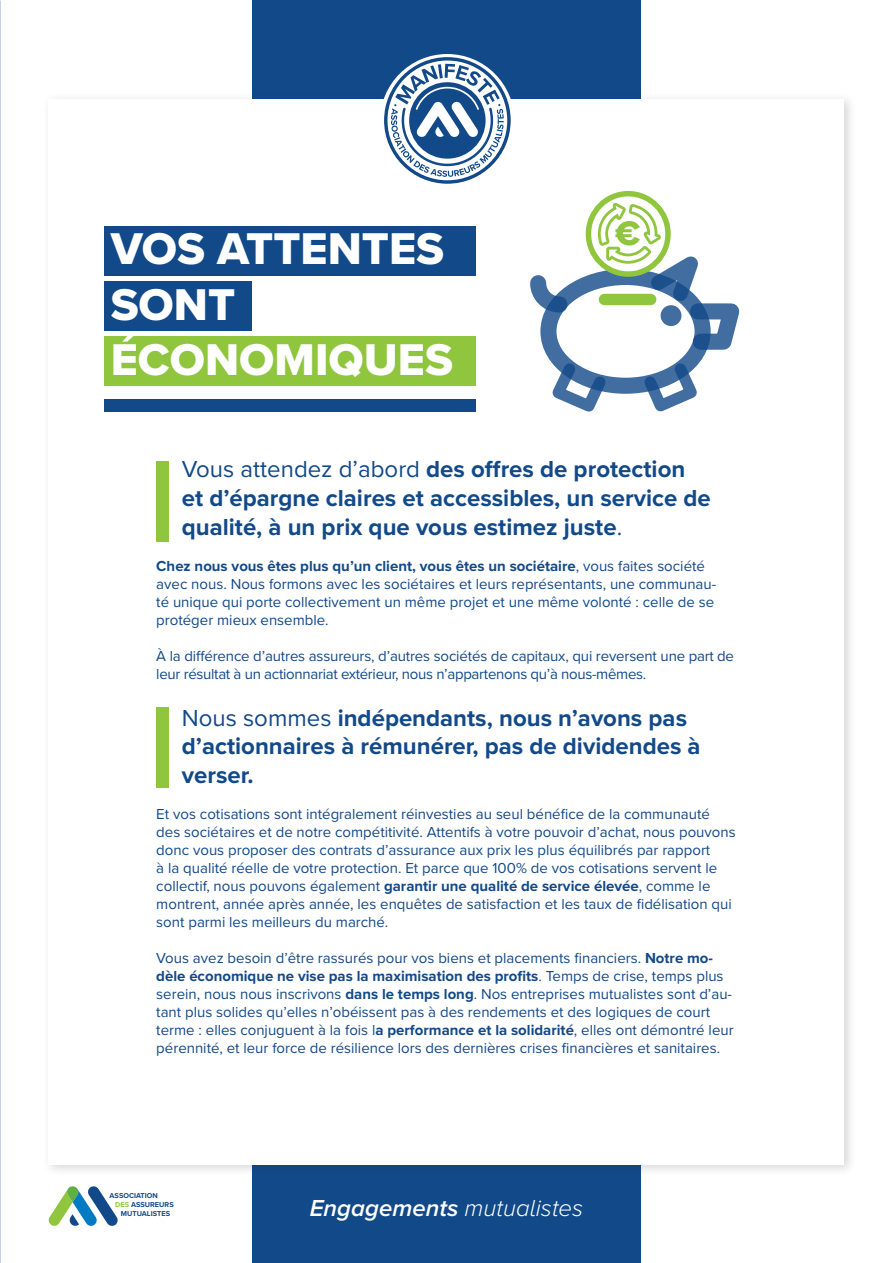
<style>
.page{position:relative;width:893px;height:1263px;background:#fff}
.page>*{position:absolute;margin:0;border:0;box-sizing:border-box;transform-origin:0 0}
.t1{font:46.05px/55.3px "Proxima Nova A Extrabld";color:#fff}
.t2{font:700 24px/28.8px "Proxima Nova";color:#124989}
.t3{font:italic 600 24px "Proxima Nova A";color:#fff}
.t4{font:15px/18px "Proxima Nova";color:#124989}
.t5{font:15px/18px "Proxima Nova";letter-spacing:-.02em;color:#124989}
.t6{font:700 7.35px "Proxima Nova";color:#124989}
.s1{font-weight:400}
.s2{font-weight:700}
.s3{color:#8fc63e}
.s4{font-weight:300}
</style>
<div class="page">
<div style="left:252px;top:0;width:389px;height:1263px;background:#124989"></div>
<div style="left:42px;top:93px;width:815px;height:1084px;background:#231f20;opacity:.18"></div>
<div style="left:49px;top:99px;width:795px;height:1066px;background:#fff"></div>
<svg style="left:48px;top:1186px;width:70px;height:40px"></svg>
<div style="left:156px;top:461px;width:13px;height:81px;background:#8fc63e"></div>
<div style="left:156px;top:707px;width:13px;height:81px;background:#8fc63e"></div>
<div style="left:380px;top:54px;width:134px;height:134px;background:#fff;border-radius:50%"></div>
<svg style="left:384px;top:57px;width:127px;height:127px"></svg>
<div style="left:104px;top:399px;width:372px;height:13px;background:#124989"></div>
<div style="left:104px;top:226px;width:372px;height:49px;background:#124989"></div>
<div style="left:104px;top:281px;width:147px;height:50px;background:#124989"></div>
<div style="left:104px;top:336px;width:372px;height:50px;background:#8fc63e"></div>
<div style="left:540px;top:269px;width:171px;height:125px;border:16px solid #124989;border-radius:50%"></div>
<svg style="left:551px;top:362px;width:56px;height:50px"></svg>
<svg style="left:643px;top:362px;width:55px;height:50px"></svg>
<svg style="left:530px;top:275px;width:39px;height:39px"></svg>
<svg style="left:588px;top:194px;width:80px;height:80px"></svg>
<div style="left:586px;top:191px;width:85px;height:86px;border:5px solid #8fc63e;border-radius:50%"></div>
<svg style="left:598px;top:203px;width:142px;height:148px"></svg>
<h1 class="t1" style="left:111px;top:221px;width:344px">VOS ATTENTES<br>SONT<br>ÉCONOMIQUES</h1>
<h2 class="t2" style="left:182px;top:454px;width:531px"><span class="s1">Vous attendez d’abord</span> des offres de protection et d’épargne claires et accessibles, un service de qualité, à un prix que vous estimez juste<span class="s1">.</span></h2>
<p class="t4" style="left:156px;top:556px;width:561px"><span class="s2">Chez nous vous êtes plus qu’un client, vous êtes un sociétaire</span>, vous faites société avec nous. Nous formons avec les sociétaires et leurs représentants, une communau&shy;té unique qui porte collectivement un même projet et une même volonté : celle de se protéger mieux ensemble.</p>
<p class="t5" style="left:156px;top:646px;width:579px">À la différence d’autres assureurs, d’autres sociétés de capitaux, qui reversent une part de leur résultat à un actionnariat extérieur, nous n’appartenons qu’à nous-mêmes.</p>
<h2 class="t2" style="left:182px;top:703px;width:520px"><span class="s1">Nous sommes</span> indépendants, nous n’avons pas d’actionnaires à rémunérer, pas de dividendes à verser.</h2>
<p class="t4" style="left:156px;top:805px;width:581px">Et vos cotisations sont intégralement réinvesties au seul bénéfice de la communauté des sociétaires et de notre compétitivité. Attentifs à votre pouvoir d’achat, nous pouvons donc vous proposer des contrats d’assurance aux prix les plus équilibrés par rapport<br>à la qualité réelle de votre protection. Et parce que 100% de vos cotisations servent le collectif, nous pouvons également <span class="s2">garantir une qualité de service élevée</span>, comme le montrent, année après année, les enquêtes de satisfaction et les taux de fidélisation qui sont parmi les meilleurs du marché.</p>
<p class="t4" style="left:156px;top:949px;width:579px">Vous avez besoin d’être rassurés pour vos biens et placements financiers. <span class="s2">Notre mo&shy;dèle économique ne vise pas la maximisation des profits</span>. Temps de crise, temps plus serein, nous nous inscrivons <span class="s2">dans le temps long</span>. Nos entreprises mutualistes sont d’au&shy;tant plus solides qu’elles n’obéissent pas à des rendements et des logiques de court terme : elles conjuguent à la fois l<span class="s2">a performance et la solidarité</span>, elles ont démontré leur pérennité, et leur force de résilience lors des dernières crises financières et sanitaires.</p>
<p class="t6" style="left:110px;top:1190px;width:50px">ASSOCIATION</p>
<p class="t6" style="left:115px;top:1199px;width:60px"><span class="s3">DES</span> ASSUREURS</p>
<p class="t6" style="left:121px;top:1208px;width:51px">MUTUALISTES</p>
<h2 class="t3" style="left:310px;top:1190px;width:275px">Engagements <span class="s4">mutualistes</span></h2>
</div>
